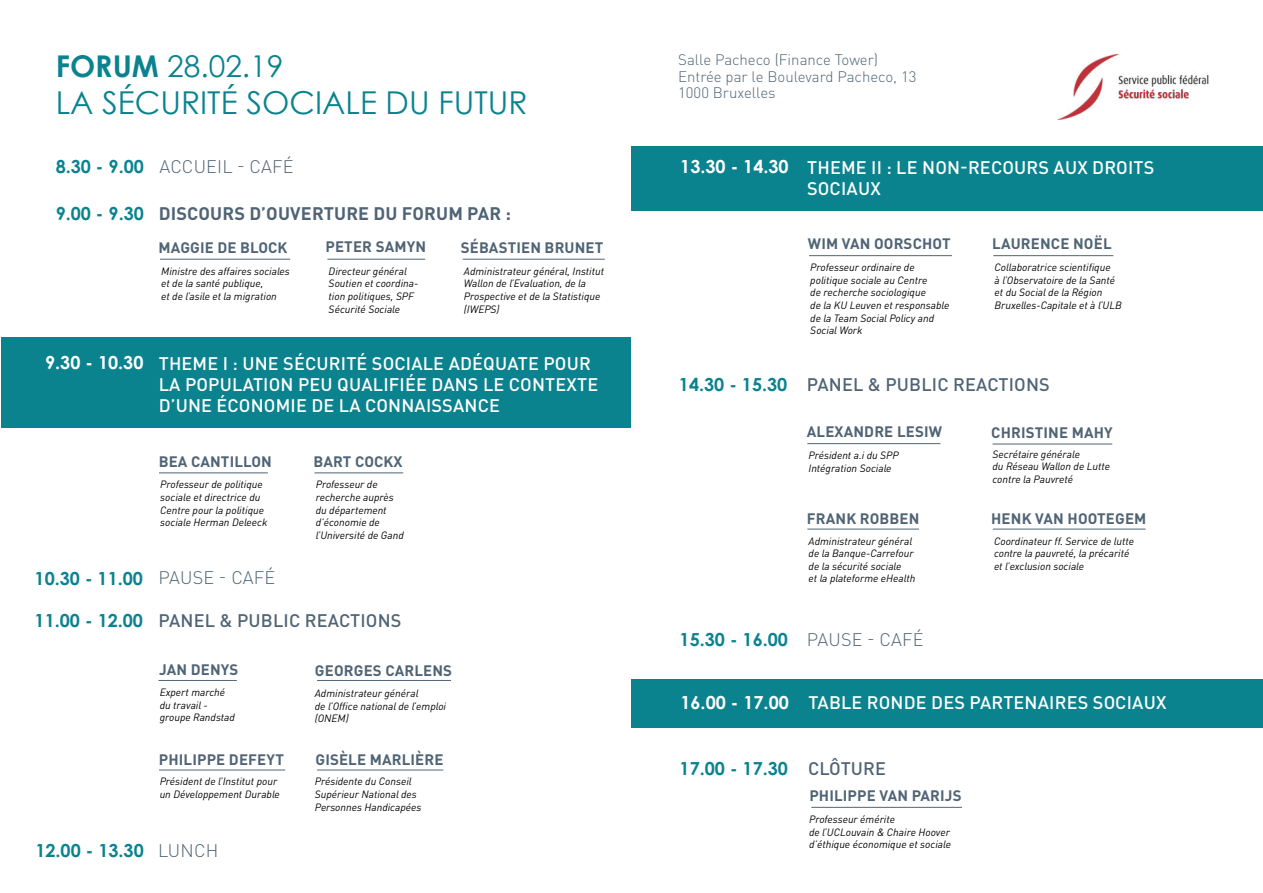
<style>
.page{position:relative;width:1263px;height:893px;background:#fff}
.page>*{position:absolute;margin:0;border:0;box-sizing:border-box;transform-origin:0 0}
.t1{font:31.5px "Century Gothic";color:#0a838f}
.t2{font:30px "Century Gothic";color:#0a838f}
.t3{font:500 18px/21px "DINOT";letter-spacing:.01em;color:#fff}
.t4{font:700 18px "Century Gothic";color:#0a838f}
.t5{font:500 18px "DINOT";letter-spacing:.01em;color:#506475}
.t6{font:300 18px "DINOT";letter-spacing:.01em;color:#506475}
.t7{font:700 18px "DINOT";letter-spacing:.01em;color:#506475}
.t8{font:700 18px "Century Gothic";color:#fff}
.t9{font:700 15px "DINOT";letter-spacing:.01em;color:#506475}
.t10{font:300 15px/16.5px "DINOT";color:#506475}
.t11{font:italic 10.5px/12.6px "DINOT";color:#000}
.s1{font-weight:700}
.s2{font-family:"DINOT";font-weight:300;color:#506475}
.s3{font-family:"Century Gothic";font-weight:700}
.s4{font-family:"DINOT";font-weight:500;color:#506475}
</style>
<div class="page">
<div style="left:631px;top:679px;width:632px;height:49px;background:#0a838f"></div>
<div style="left:631px;top:146px;width:632px;height:65px;background:#0a838f"></div>
<div style="left:1px;top:337px;width:629px;height:90px;background:#0a838f"></div>
<img style="left:1058px;top:55px;width:151px;height:64px">
<hr style="left:158px;top:680px;width:79px;height:1px;background:#506475">
<hr style="left:317px;top:680px;width:134px;height:1px;background:#506475">
<hr style="left:317px;top:770px;width:126px;height:1px;background:#506475">
<hr style="left:159px;top:770px;width:126px;height:1px;background:#506475">
<hr style="left:807px;top:443px;width:133px;height:1px;background:#506475">
<hr style="left:807px;top:529px;width:112px;height:1px;background:#506475">
<hr style="left:993px;top:529px;width:153px;height:1px;background:#506475">
<hr style="left:992px;top:444px;width:120px;height:1px;background:#506475">
<hr style="left:160px;top:259px;width:130px;height:1px;background:#506475">
<hr style="left:327px;top:259px;width:98px;height:1px;background:#506475">
<hr style="left:463px;top:259px;width:142px;height:1px;background:#506475">
<hr style="left:159px;top:472px;width:109px;height:1px;background:#506475">
<hr style="left:314px;top:472px;width:89px;height:1px;background:#506475">
<hr style="left:809px;top:255px;width:143px;height:1px;background:#506475">
<hr style="left:993px;top:255px;width:120px;height:1px;background:#506475">
<hr style="left:811px;top:807px;width:151px;height:1px;background:#506475">
<h2 class="t2" style="left:56px;top:45px;width:229px"><span class="s1">FORUM</span> 28.02.19</h2>
<h1 class="t1" style="left:56px;top:81px;width:473px">LA SÉCURITÉ SOCIALE DU FUTUR</h1>
<h3 class="t4" style="left:56px;top:152px;width:90px">8.30 - 9.00</h3>
<h3 class="t4" style="left:56px;top:200px;width:90px">9.00 - 9.30</h3>
<h3 class="t8" style="left:45px;top:349px;width:100px">9.30 - 10.30</h3>
<h3 class="t6" style="left:159px;top:155px;width:136px">ACCUEIL - CAFÉ</h3>
<h3 class="t7" style="left:159px;top:202px;width:354px">DISCOURS D’OUVERTURE DU FORUM PAR :</h3>
<h3 class="t9" style="left:159px;top:237px;width:131px">MAGGIE DE BLOCK</h3>
<h3 class="t9" style="left:325px;top:237px;width:102px">PETER SAMYN</h3>
<h3 class="t9" style="left:461px;top:237px;width:144px">SÉBASTIEN BRUNET</h3>
<p class="t11" style="left:161px;top:264px;width:130px">Ministre des affaires sociales et de la santé publique,<br>et de l’asile et la migration</p>
<p class="t11" style="left:329px;top:264px;width:91px">Directeur général<br>Soutien et coordina&shy;tion politiques, SPF<br>Sécurité Sociale</p>
<p class="t11" style="left:464px;top:264px;width:142px">Administrateur général, Institut<br>Wallon de l’Evaluation, de la<br>Prospective et de la Statistique (IWEPS)</p>
<h3 class="t3" style="left:159px;top:352px;width:441px">THEME I : UNE SÉCURITÉ SOCIALE ADÉQUATE POUR<br>LA POPULATION PEU QUALIFIÉE DANS LE CONTEXTE<br>D’UNE ÉCONOMIE DE LA CONNAISSANCE</h3>
<h3 class="t4" style="left:35px;top:565px;width:110px">10.30 - 11.00</h3>
<h3 class="t4" style="left:35px;top:607px;width:110px">11.00 - 12.00</h3>
<h3 class="t9" style="left:159px;top:451px;width:115px">BEA CANTILLON</h3>
<h3 class="t9" style="left:313px;top:451px;width:91px">BART COCKX</h3>
<p class="t11" style="left:160px;top:478px;width:109px">Professeur de politique sociale et directrice du<br>Centre pour la politique sociale Herman Deleeck</p>
<p class="t11" style="left:316px;top:478px;width:90px">Professeur de recherche auprès du département d’économie de l’Université de Gand</p>
<h3 class="t6" style="left:159px;top:567px;width:118px">PAUSE - CAFÉ</h3>
<h3 class="t5" style="left:159px;top:609px;width:244px">PANEL &amp; PUBLIC REACTIONS</h3>
<h3 class="t9" style="left:159px;top:660px;width:81px">JAN DENYS</h3>
<h3 class="t9" style="left:315px;top:660px;width:139px">GEORGES CARLENS</h3>
<p class="t11" style="left:160px;top:686px;width:77px">Expert marché du travail - groupe Randstad</p>
<p class="t11" style="left:315px;top:687px;width:133px">Administrateur général<br>de l’Office national de l’emploi (ONEM)</p>
<h3 class="t9" style="left:159px;top:749px;width:126px">PHILIPPE DEFEYT</h3>
<h3 class="t9" style="left:315px;top:749px;width:130px">GISÈLE MARLIÈRE</h3>
<p class="t11" style="left:160px;top:775px;width:122px">Président de l’Institut pour un Développement Durable</p>
<p class="t11" style="left:315px;top:775px;width:108px">Présidente du Conseil<br>Supérieur National des<br>Personnes Handicapées</p>
<h3 class="t4" style="left:35px;top:837px;width:184px">12.00 - 13.30 <span class="s2">LUNCH</span></h3>
<h3 class="t10" style="left:678px;top:52px;width:240px">Salle Pacheco (Finance Tower)<br>Entrée par le Boulevard Pacheco, 13<br>1000 Bruxelles</h3>
<h3 class="t3" style="left:807px;top:156px;width:349px;text-indent:-127px"><span class="s3">13.30 - 14.30</span> THEME II : LE NON-RECOURS AUX DROITS<br>SOCIAUX</h3>
<h3 class="t4" style="left:679px;top:370px;width:110px">14.30 - 15.30</h3>
<h3 class="t4" style="left:680px;top:626px;width:110px">15.30 - 16.00</h3>
<h3 class="t9" style="left:808px;top:234px;width:144px">WIM VAN OORSCHOT</h3>
<h3 class="t9" style="left:992px;top:234px;width:121px">LAURENCE NOËL</h3>
<p class="t11" style="left:810px;top:261px;width:141px">Professeur ordinaire de politique sociale au Centre<br>de recherche sociologique<br>de la KU Leuven et responsable de la Team Social Policy and<br>Social Work</p>
<p class="t11" style="left:994px;top:261px;width:129px">Collaboratrice scientifique<br>à l’Observatoire de la Santé et du Social de la Région<br>Bruxelles-Capitale et à l’ULB</p>
<h3 class="t5" style="left:807px;top:373px;width:244px">PANEL &amp; PUBLIC REACTIONS</h3>
<h3 class="t9" style="left:807px;top:422px;width:137px">ALEXANDRE LESIW</h3>
<h3 class="t9" style="left:991px;top:423px;width:123px">CHRISTINE MAHY</h3>
<p class="t11" style="left:808px;top:449px;width:92px">Président a.i du SPP<br>Intégration Sociale</p>
<p class="t11" style="left:992px;top:447px;width:119px">Secrétaire générale<br>du Réseau Wallon de Lutte contre la Pauvreté</p>
<h3 class="t9" style="left:807px;top:509px;width:114px">FRANK ROBBEN</h3>
<h3 class="t9" style="left:991px;top:509px;width:157px">HENK VAN HOOTEGEM</h3>
<p class="t11" style="left:808px;top:534px;width:108px">Administrateur général de la Banque-Carrefour de la sécurité sociale<br>et la plateforme eHealth</p>
<p class="t11" style="left:994px;top:534px;width:142px">Coordinateur ff. Service de lutte contre la pauvreté, la précarité et l’exclusion sociale</p>
<h3 class="t6" style="left:807px;top:629px;width:118px">PAUSE - CAFÉ</h3>
<h3 class="t3" style="left:680px;top:692px;width:487px"><span class="s3">16.00 - 17.00</span> TABLE RONDE DES PARTENAIRES SOCIAUX</h3>
<h3 class="t4" style="left:680px;top:755px;width:208px">17.00 - 17.30 <span class="s4">CLÔTURE</span></h3>
<h3 class="t9" style="left:809px;top:786px;width:154px">PHILIPPE VAN PARIJS</h3>
<p class="t11" style="left:809px;top:813px;width:143px">Professeur émérite<br>de l’UCLouvain &amp; Chaire Hoover d’éthique économique et sociale</p>
</div>
